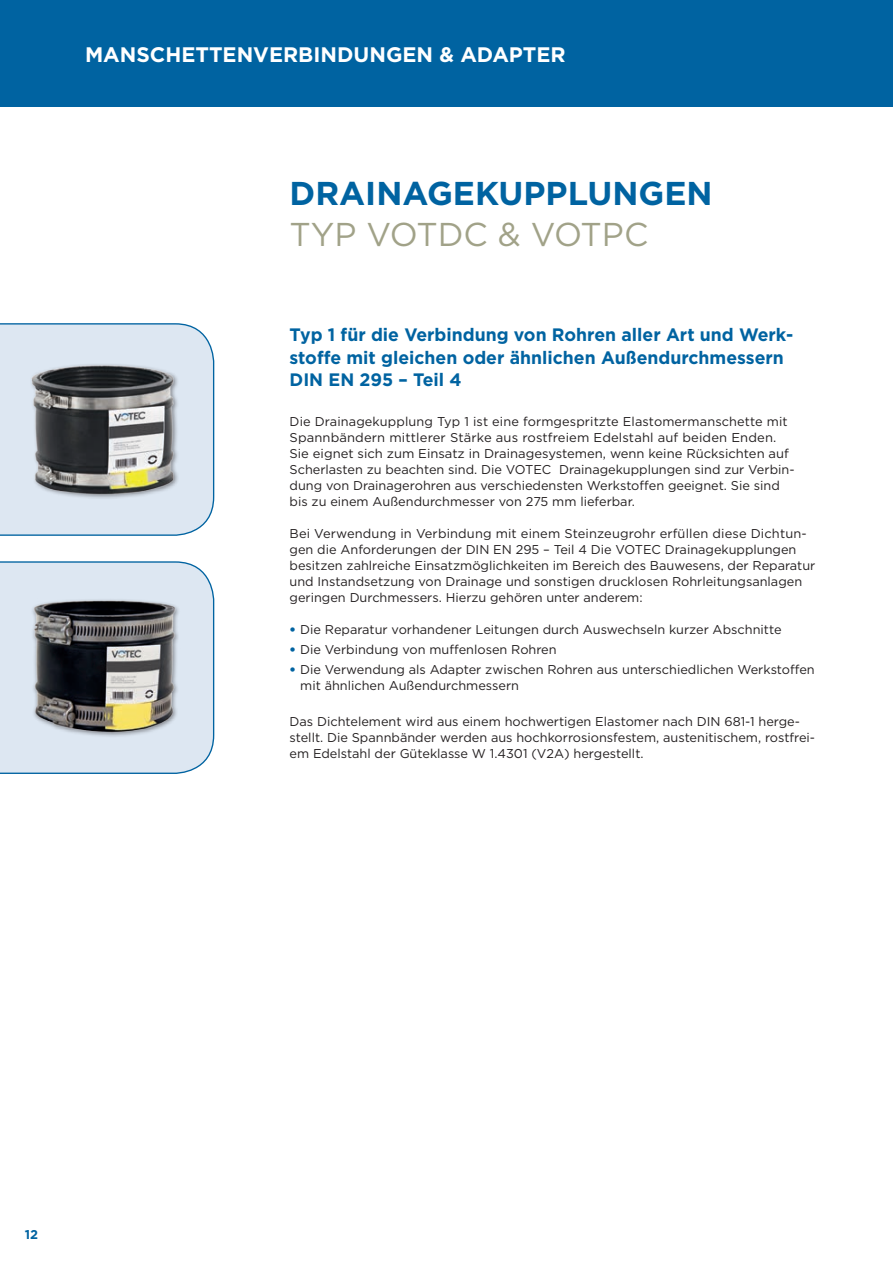
<style>
.page{position:relative;width:893px;height:1263px;background:#fff}
.page>*{position:absolute;margin:0;border:0;box-sizing:border-box;transform-origin:0 0}
.t1{font:700 33px "Gotham";color:#0063a1}
.t2{font:33px "Gotham";color:#a1a288}
.t3{font:700 21px "Gotham";color:#fff}
.t4{font:700 18px/22.5px "Gotham";color:#0063a1}
.t5{font:12.75px/15.9px "Gotham";color:#231f20}
.t6{font:700 12.75px "Gotham";color:#0063a1}
.s1{font-weight:900;color:#0063a1}
</style>
<div class="page">
<svg style="left:0;top:323px;width:214px;height:213px;background:#aeb6bd"></svg>
<svg style="left:0;top:561px;width:214px;height:213px;background:#a9b0b5"></svg>
<div style="left:0;top:0;width:893px;height:106px;background:#0063a1"></div>
<h2 class="t3" style="left:85px;top:40px;width:482px">MANSCHETTENVERBINDUNGEN &amp; ADAPTER</h2>
<h1 class="t1" style="left:290px;top:171px;width:424px">DRAINAGEKUPPLUNGEN</h1>
<h1 class="t2" style="left:290px;top:213px;width:360px">TYP VOTDC &amp; VOTPC</h1>
<h3 class="t4" style="left:290px;top:323px;width:505px">Typ 1 für die Verbindung von Rohren aller Art und Werk&shy;stoffe mit gleichen oder ähnlichen Außendurchmessern<br>DIN EN 295 – Teil 4</h3>
<p class="t5" style="left:290px;top:414px;width:506px">Die Drainagekupplung Typ 1 ist eine formgespritzte Elastomermanschette mit Spannbändern mittlerer Stärke aus rostfreiem Edelstahl auf beiden Enden.<br>Sie eignet sich zum Einsatz in Drainagesystemen, wenn keine Rücksichten auf Scherlasten zu beachten sind. Die VOTEC Drainagekupplungen sind zur Verbin&shy;dung von Drainagerohren aus verschiedensten Werkstoffen geeignet. Sie sind bis zu einem Außendurchmesser von 275 mm lieferbar.</p>
<p class="t5" style="left:290px;top:525px;width:527px">Bei Verwendung in Verbindung mit einem Steinzeugrohr erfüllen diese Dichtun&shy;gen die Anforderungen der DIN EN 295 – Teil 4 Die VOTEC Drainagekupplungen besitzen zahlreiche Einsatzmöglichkeiten im Bereich des Bauwesens, der Reparatur und Instandsetzung von Drainage und sonstigen drucklosen Rohrleitungsanlagen geringen Durchmessers. Hierzu gehören unter anderem:</p>
<p class="t5" style="left:290px;top:621px;width:493px"><span class="s1">•</span> Die Reparatur vorhandener Leitungen durch Auswechseln kurzer Abschnitte</p>
<p class="t5" style="left:290px;top:641px;width:269px"><span class="s1">•</span> Die Verbindung von muffenlosen Rohren</p>
<p class="t5" style="left:300px;top:661px;width:516px;text-indent:-11px"><span class="s1">•</span> Die Verwendung als Adapter zwischen Rohren aus unterschiedlichen Werkstoffen mit ähnlichen Außendurchmessern</p>
<p class="t5" style="left:290px;top:713px;width:527px">Das Dichtelement wird aus einem hochwertigen Elastomer nach DIN 681-1 herge&shy;stellt. Die Spannbänder werden aus hochkorrosionsfestem, austenitischem, rostfrei&shy;em Edelstahl der Güteklasse W 1.4301 (V2A) hergestellt.</p>
<p class="t6" style="left:25px;top:1226px;width:15px">12</p>
</div>
